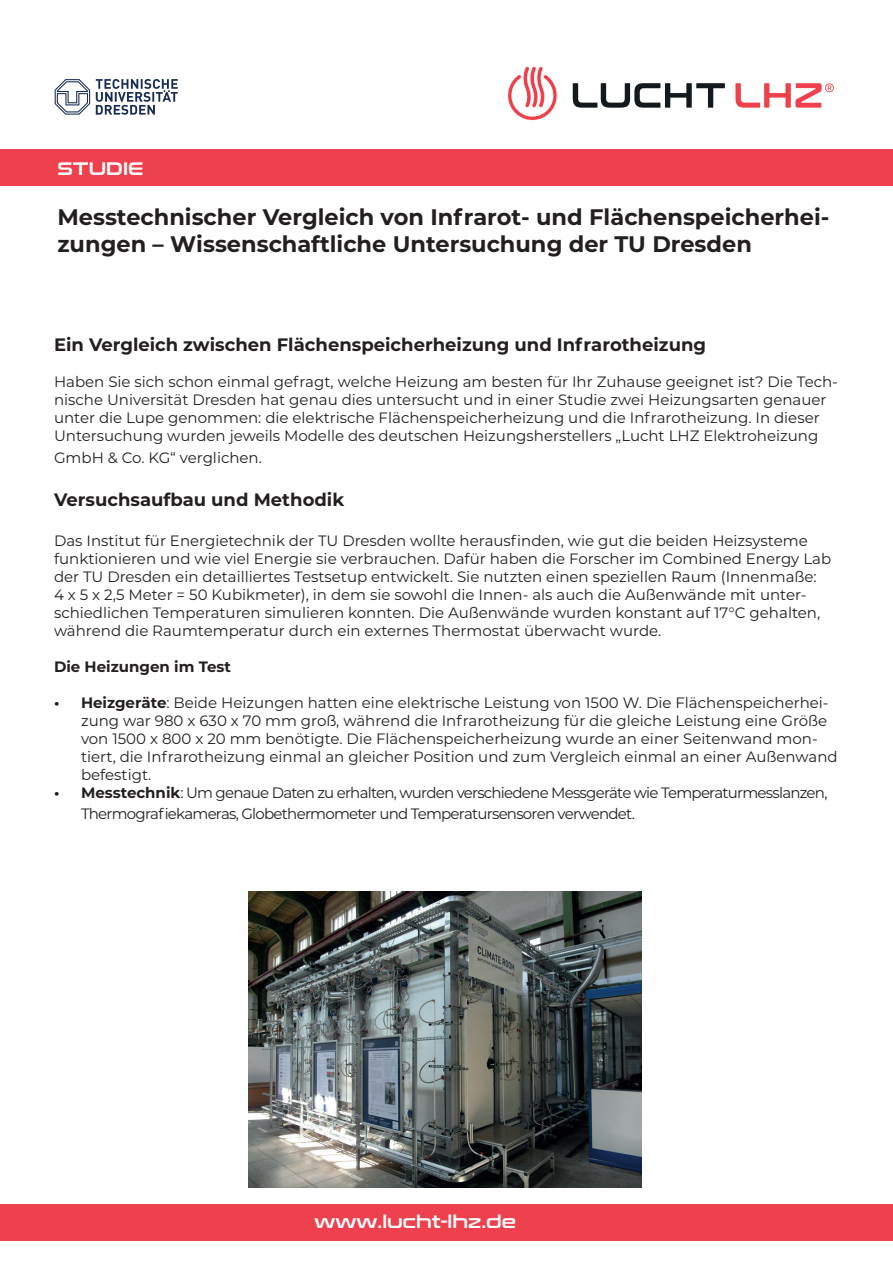
<style>
.page{position:relative;width:893px;height:1263px;background:#fff}
.page>*{position:absolute;margin:0;border:0;box-sizing:border-box;transform-origin:0 0}
.t1{font:700 22.5px/27px "Montserrat";color:#231f20}
.t2{font:700 18px "Montserrat";color:#231f20}
.t3{font:18px "Conthrax Sb";color:#fff}
.t4{font:15px/18px "Montserrat";color:#231f20}
.t5{font:15px/21.6px "Montserrat";letter-spacing:-.05em;color:#231f20}
.t6{font:700 15px "Montserrat";color:#231f20}
.s1{font-weight:700}
</style>
<div class="page">
<img style="left:508px;top:66px;width:326px;height:55px">
<div style="left:0;top:150px;width:893px;height:36px;background:#ee414d"></div>
<svg style="left:55px;top:79px;width:123px;height:36px"></svg>
<div style="left:0;top:1204px;width:893px;height:37px;background:#ee414d"></div>
<img style="left:248px;top:892px;width:394px;height:295px">
<p class="t3" style="left:57px;top:155px;width:88px">STUDIE</p>
<h1 class="t1" style="left:57px;top:202px;width:774px">Messtechnischer Vergleich von Infrarot- und Flächenspeicherhei&shy;zungen – Wissenschaftliche Untersuchung der TU Dresden</h1>
<p class="t2" style="left:54px;top:332px;width:654px">Ein Vergleich zwischen Flächenspeicherheizung und Infrarotheizung</p>
<p class="t4" style="left:54px;top:372px;width:785px">Haben Sie sich schon einmal gefragt, welche Heizung am besten für Ihr Zuhause geeignet ist? Die Tech&shy;nische Universität Dresden hat genau dies untersucht und in einer Studie zwei Heizungsarten genauer unter die Lupe genommen: die elektrische Flächenspeicherheizung und die Infrarotheizung. In dieser Untersuchung wurden jeweils Modelle des deutschen Heizungsherstellers „Lucht LHZ Elektroheizung</p>
<p class="t4" style="left:54px;top:448px;width:209px">GmbH &amp; Co. KG“ verglichen.</p>
<p class="t2" style="left:54px;top:487px;width:292px">Versuchsaufbau und Methodik</p>
<p class="t4" style="left:54px;top:531px;width:779px">Das Institut für Energietechnik der TU Dresden wollte herausfinden, wie gut die beiden Heizsysteme funktionieren und wie viel Energie sie verbrauchen. Dafür haben die Forscher im Combined Energy Lab der TU Dresden ein detailliertes Testsetup entwickelt. Sie nutzten einen speziellen Raum (Innenmaße:<br>4 x 5 x 2,5 Meter = 50 Kubikmeter), in dem sie sowohl die Innen- als auch die Außenwände mit unter&shy;schiedlichen Temperaturen simulieren konnten. Die Außenwände wurden konstant auf 17°C gehalten, während die Raumtemperatur durch ein externes Thermostat überwacht wurde.</p>
<p class="t6" style="left:54px;top:655px;width:179px">Die Heizungen im Test</p>
<p class="t4" style="left:81px;top:693px;width:758px;text-indent:-27px"><span class="s1">• Heizgeräte</span>: Beide Heizungen hatten eine elektrische Leistung von 1500 W. Die Flächenspeicherhei&shy;zung war 980 x 630 x 70 mm groß, während die Infrarotheizung für die gleiche Leistung eine Größe von 1500 x 800 x 20 mm benötigte. Die Flächenspeicherheizung wurde an einer Seitenwand mon&shy;tiert, die Infrarotheizung einmal an gleicher Position und zum Vergleich einmal an einer Außenwand befestigt.</p>
<p class="t5" style="left:81px;top:781px;width:748px;text-indent:-27px"><span class="s1">• Messtechnik</span>: Um genaue Daten zu erhalten, wurden verschiedene Messgeräte wie Temperaturmesslanzen,<br>Thermografiekameras, Globethermometer und Temperatursensoren verwendet.</p>
<p class="t3" style="left:315px;top:1207px;width:203px">www.lucht-lhz.de</p>
</div>
